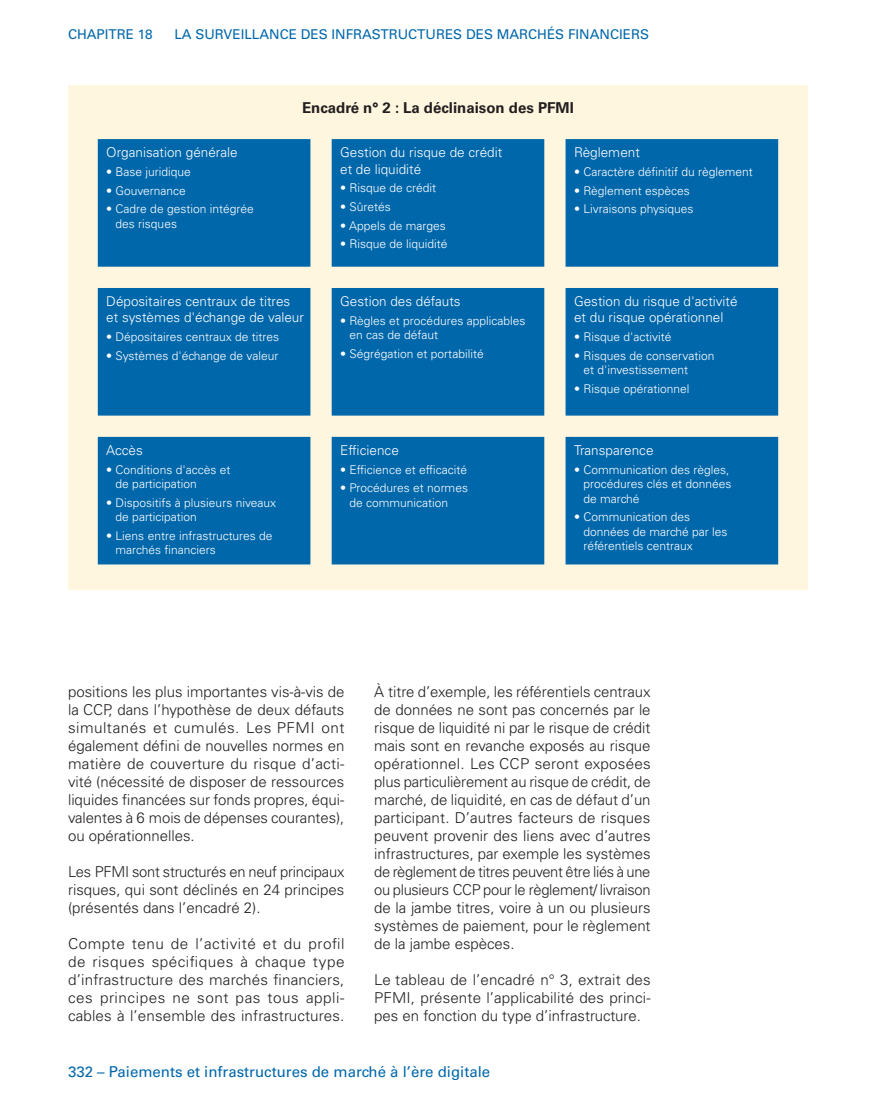
<style>
.page{position:relative;width:876px;height:1106px;background:#fff}
.page>*{position:absolute;margin:0;border:0;box-sizing:border-box;transform-origin:0 0}
.t1{font:300 15px/18px "Univers LT Std";color:#231f20;text-align:justify}
.t2{font:15px "Univers LT Std";color:#0067aa}
.t3{font:700 15px "Univers LT Std";color:#231f20}
.t4{font:300 13.5px/16.2px "Univers LT Std";color:#fff}
.t5{font:13.5px "Univers LT Std";color:#0067aa}
.t6{font:300 12px/14.4px "Univers LT Std";color:#fff}
</style>
<div class="page">
<div style="left:68px;top:85px;width:740px;height:504px;background:#fef6df"></div>
<svg style="left:98px;top:139px;width:680px;height:425px;fill:#0067aa"></svg>
<p class="t5" style="left:68px;top:26px;width:86px">CHAPITRE 18</p>
<p class="t5" style="left:174px;top:26px;width:476px">LA SURVEILLANCE DES INFRASTRUCTURES DES MARCHÉS FINANCIERS</p>
<p class="t4" style="left:106px;top:144px;width:133px">Organisation générale</p>
<p class="t6" style="left:106px;top:165px;width:86px">• Base juridique</p>
<p class="t6" style="left:106px;top:183px;width:81px">• Gouvernance</p>
<p class="t6" style="left:116px;top:202px;width:140px;text-indent:-9px">• Cadre de gestion intégrée des risques</p>
<p class="t3" style="left:302px;top:99px;width:273px">Encadré n° 2 : La déclinaison des PFMI</p>
<p class="t4" style="left:340px;top:144px;width:164px">Gestion du risque de crédit et de liquidité</p>
<p class="t6" style="left:340px;top:181px;width:98px">• Risque de crédit</p>
<p class="t6" style="left:340px;top:199px;width:52px">• Sûretés</p>
<p class="t6" style="left:340px;top:218px;width:107px">• Appels de marges</p>
<p class="t6" style="left:340px;top:237px;width:109px">• Risque de liquidité</p>
<p class="t4" style="left:574px;top:144px;width:67px">Règlement</p>
<p class="t6" style="left:574px;top:165px;width:180px">• Caractère définitif du règlement</p>
<p class="t6" style="left:574px;top:183px;width:117px">• Règlement espèces</p>
<p class="t6" style="left:574px;top:202px;width:121px">• Livraisons physiques</p>
<p class="t4" style="left:106px;top:293px;width:199px">Dépositaires centraux de titres et systèmes d'échange de valeur</p>
<p class="t6" style="left:106px;top:330px;width:174px">• Dépositaires centraux de titres</p>
<p class="t6" style="left:106px;top:348px;width:174px">• Systèmes d'échange de valeur</p>
<p class="t4" style="left:106px;top:442px;width:38px">Accès</p>
<p class="t6" style="left:116px;top:462px;width:116px;text-indent:-9px">• Conditions d'accès et de participation</p>
<p class="t6" style="left:116px;top:495px;width:162px;text-indent:-9px">• Dispositifs à plusieurs niveaux de participation</p>
<p class="t6" style="left:116px;top:528px;width:158px;text-indent:-9px">• Liens entre infrastructures de marchés financiers</p>
<p class="t4" style="left:340px;top:293px;width:122px">Gestion des défauts</p>
<p class="t6" style="left:349px;top:313px;width:177px;text-indent:-9px">• Règles et procédures applicables en cas de défaut</p>
<p class="t6" style="left:340px;top:346px;width:145px">• Ségrégation et portabilité</p>
<p class="t4" style="left:340px;top:442px;width:60px">Efficience</p>
<p class="t6" style="left:340px;top:462px;width:128px">• Efficience et efficacité</p>
<p class="t6" style="left:349px;top:481px;width:120px;text-indent:-9px">• Procédures et normes de communication</p>
<p class="t4" style="left:574px;top:293px;width:165px">Gestion du risque d'activité et du risque opérationnel</p>
<p class="t6" style="left:574px;top:330px;width:99px">• Risque d'activité</p>
<p class="t6" style="left:583px;top:348px;width:132px;text-indent:-9px">• Risques de conservation et d'investissement</p>
<p class="t6" style="left:574px;top:381px;width:117px">• Risque opérationnel</p>
<p class="t4" style="left:574px;top:442px;width:81px">Transparence</p>
<p class="t6" style="left:583px;top:462px;width:150px;text-indent:-9px">• Communication des règles, procédures clés et données de marché</p>
<p class="t6" style="left:583px;top:510px;width:146px;text-indent:-9px">• Communication des données de marché par les référentiels centraux</p>
<p class="t1" style="left:68px;top:683px;width:278px">positions les plus importantes vis‑à‑vis de la CCP, dans l’hypothèse de deux défauts simultanés et cumulés. Les PFMI ont également défini de nouvelles normes en matière de couverture du risque d’acti&shy;vité (nécessité de disposer de ressources liquides financées sur fonds propres, équi&shy;valentes à 6 mois de dépenses courantes), ou opérationnelles.</p>
<p class="t1" style="left:68px;top:863px;width:278px">Les PFMI sont structurés en neuf principaux risques, qui sont déclinés en 24 principes (présentés dans l’encadré 2).</p>
<p class="t1" style="left:68px;top:935px;width:278px">Compte tenu de l’activité et du profil de risques spécifiques à chaque type d’infrastructure des marchés financiers, ces principes ne sont pas tous appli&shy;cables à l’ensemble des infrastructures.</p>
<p class="t1" style="left:374px;top:683px;width:278px">À titre d’exemple, les référentiels centraux de données ne sont pas concernés par le risque de liquidité ni par le risque de crédit mais sont en revanche exposés au risque opérationnel. Les CCP seront exposées plus particulièrement au risque de crédit, de marché, de liquidité, en cas de défaut d’un participant. D’autres facteurs de risques peuvent provenir des liens avec d’autres infrastructures, par exemple les systèmes de règlement de titres peuvent être liés à une ou plusieurs CCP pour le règlement/ livraison de la jambe titres, voire à un ou plusieurs systèmes de paiement, pour le règlement de la jambe espèces.</p>
<p class="t1" style="left:374px;top:971px;width:278px">Le tableau de l’encadré n° 3, extrait des PFMI, présente l’applicabilité des princi&shy;pes en fonction du type d’infrastructure.</p>
<p class="t2" style="left:68px;top:1063px;width:424px">332 – PAIEMENTS ET INFRASTRUCTURES DE MARCHÉ À L’ÈRE DIGITALE</p>
</div>
